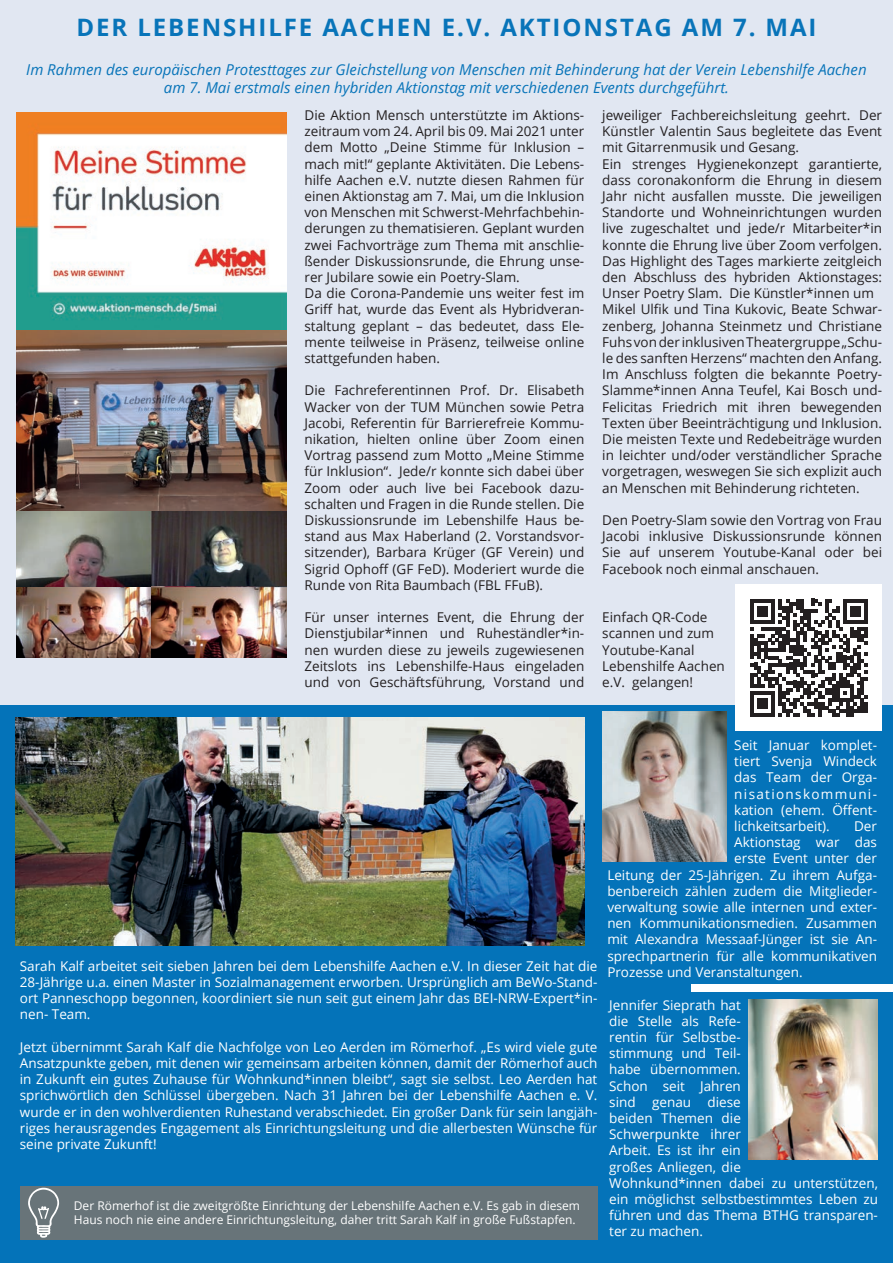
<style>
.page{position:relative;width:893px;height:1263px;background:#e1e7f2}
.page>*{position:absolute;margin:0;border:0;box-sizing:border-box;transform-origin:0 0}
.t1{font:700 24px "Open Sans";letter-spacing:.08em;color:#0874b9}
.t2{font:italic 15px/18px "Open Sans";color:#0874b9;text-align:center}
.t3{font:13.5px/16.2px "Open Sans";color:#231f20}
.t4{font:13.5px/16.2px "Open Sans";color:#fff;text-align:justify}
.t5{font:12px/14.4px "Open Sans";color:#fff}
</style>
<div class="page">
<div style="left:0;top:705px;width:893px;height:558px;background:#0473b9"></div>
<img style="left:602px;top:711px;width:125px;height:150px">
<div style="left:736px;top:584px;width:146px;height:147px;background:#fff"></div>
<svg style="left:750px;top:599px;width:118px;height:117px"></svg>
<div style="left:692px;top:984px;width:201px;height:8px;background:#fff"></div>
<img style="left:748px;top:999px;width:129px;height:161px">
<img style="left:15px;top:717px;width:569px;height:228px">
<div style="left:20px;top:1186px;width:577px;height:53px;background:#687479"></div>
<svg style="left:28px;top:1188px;width:31px;height:50px"></svg>
<img style="left:16px;top:113px;width:270px;height:474px">
<img style="left:16px;top:585px;width:136px;height:72px">
<img style="left:152px;top:587px;width:134px;height:70px">
<h1 class="t1" style="left:76px;top:10px;width:742px">DER LEBENSHILFE AACHEN E.V. AKTIONSTAG AM 7. MAI</h1>
<p class="t2" style="left:26px;top:60px;width:842px">Im Rahmen des europäischen Protesttages zur Gleichstellung von Menschen mit Behinderung hat der Verein Lebenshilfe Aachen am 7. Mai erstmals einen hybriden Aktionstag mit verschiedenen Events durchgeführt.</p>
<p class="t3" style="left:304px;top:107px;width:281px">Die Aktion Mensch unterstützte im Aktions&shy;zeitraum vom 24. April bis 09. Mai 2021 unter dem Motto „Deine Stimme für Inklusion – mach mit!“ geplante Aktivitäten. Die Lebens&shy;hilfe Aachen e.V. nutzte diesen Rahmen für einen Aktionstag am 7. Mai, um die Inklusion von Menschen mit Schwerst-Mehrfachbehin&shy;derungen zu thematisieren. Geplant wurden zwei Fachvorträge zum Thema mit anschlie&shy;ßender Diskussionsrunde, die Ehrung unse&shy;rer Jubilare sowie ein Poetry-Slam.<br>Da die Corona-Pandemie uns weiter fest im Griff hat, wurde das Event als Hybridveran&shy;staltung geplant – das bedeutet, dass Ele&shy;mente teilweise in Präsenz, teilweise online stattgefunden haben.</p>
<p class="t3" style="left:304px;top:382px;width:281px;text-align:justify">Die Fachreferentinnen Prof. Dr. Elisabeth Wacker von der TUM München sowie Petra Jacobi, Referentin für Barrierefreie Kommu&shy;nikation, hielten online über Zoom einen Vortrag passend zum Motto „Meine Stimme für Inklusion“. Jede/r konnte sich dabei über Zoom oder auch live bei Facebook dazu&shy;schalten und Fragen in die Runde stellen. Die Diskussionsrunde im Lebenshilfe Haus be&shy;stand aus Max Haberland (2. Vorstandsvor&shy;sitzender), Barbara Krüger (GF Verein) und Sigrid Ophoff (GF FeD). Moderiert wurde die Runde von Rita Baumbach (FBL FFuB).</p>
<p class="t3" style="left:304px;top:609px;width:281px;text-align:justify">Für unser internes Event, die Ehrung der Dienstjubilar*innen und Ruheständler*in&shy;nen wurden diese zu jeweils zugewiesenen Zeitslots ins Lebenshilfe-Haus eingeladen und von Geschäftsführung, Vorstand und</p>
<p class="t3" style="left:602px;top:107px;width:281px">jeweiliger Fachbereichsleitung geehrt. Der Künstler Valentin Saus begleitete das Event mit Gitarrenmusik und Gesang.<br>Ein strenges Hygienekonzept garantierte, dass coronakonform die Ehrung in diesem Jahr nicht ausfallen musste. Die jeweiligen Standorte und Wohneinrichtungen wurden live zugeschaltet und jede/r Mitarbeiter*in konnte die Ehrung live über Zoom verfolgen.<br>Das Highlight des Tages markierte zeitgleich den Abschluss des hybriden Aktionstages:<br>Unser Poetry Slam. Die Künstler*innen um Mikel Ulfik und Tina Kukovic, Beate Schwar&shy;zenberg, Johanna Steinmetz und Christiane Fuhs von der inklusiven Theatergruppe „Schu&shy;le des sanften Herzens“ machten den Anfang.<br>Im Anschluss folgten die bekannte Poetry-Slamme*innen Anna Teufel, Kai Bosch und-Felicitas Friedrich mit ihren bewegenden Texten über Beeinträchtigung und Inklusion.<br>Die meisten Texte und Redebeiträge wurden in leichter und/oder verständlicher Sprache vorgetragen, weswegen Sie sich explizit auch an Menschen mit Behinderung richteten.</p>
<p class="t3" style="left:602px;top:512px;width:281px;text-align:justify">Den Poetry-Slam sowie den Vortrag von Frau Jacobi inklusive Diskussionsrunde können Sie auf unserem Youtube-Kanal oder bei Facebook noch einmal anschauen.</p>
<p class="t3" style="left:602px;top:609px;width:124px">Einfach QR-Code scannen und zum<br>Youtube-Kanal<br>Lebenshilfe Aachen e.V. gelangen!</p>
<p class="t4" style="left:20px;top:957px;width:579px">Sarah Kalf arbeitet seit sieben Jahren bei dem Lebenshilfe Aachen e.V. In dieser Zeit hat die 28-Jährige u.a. einen Master in Sozialmanagement erworben. Ursprünglich am BeWo-Stand&shy;ort Panneschopp begonnen, koordiniert sie nun seit gut einem Jahr das BEI-NRW-Expert*in&shy;nen- Team.</p>
<p class="t4" style="left:20px;top:1038px;width:579px">Jetzt übernimmt Sarah Kalf die Nachfolge von Leo Aerden im Römerhof. „Es wird viele gute Ansatzpunkte geben, mit denen wir gemeinsam arbeiten können, damit der Römerhof auch in Zukunft ein gutes Zuhause für Wohnkund*innen bleibt“, sagt sie selbst. Leo Aerden hat sprichwörtlich den Schlüssel übergeben. Nach 31 Jahren bei der Lebenshilfe Aachen e. V. wurde er in den wohlverdienten Ruhestand verabschiedet. Ein großer Dank für sein langjäh&shy;riges herausragendes Engagement als Einrichtungsleitung und die allerbesten Wünsche für seine private Zukunft!</p>
<p class="t5" style="left:74px;top:1198px;width:508px">Der Römerhof ist die zweitgrößte Einrichtung der Lebenshilfe Aachen e.V. Es gab in diesem<br>Haus noch nie eine andere Einrichtungsleitung, daher tritt Sarah Kalf in große Fußstapfen.</p>
<p class="t4" style="left:734px;top:736px;width:144px">Seit Januar komplet&shy;tiert Svenja Windeck das Team der Orga&shy;nisationskommuni&shy;kation (ehem. Öffent&shy;lichkeitsarbeit).</p>
<p class="t4" style="left:854px;top:817px;width:24px">Der</p>
<p class="t4" style="left:734px;top:834px;width:144px">Aktionstag war das</p>
<p class="t4" style="left:734px;top:850px;width:144px">erste Event unter der</p>
<p class="t4" style="left:607px;top:866px;width:271px">Leitung der 25-Jährigen. Zu ihrem Aufga-</p>
<p class="t4" style="left:607px;top:882px;width:271px">benbereich zählen zudem die Mitglieder-</p>
<p class="t4" style="left:607px;top:898px;width:271px">verwaltung sowie alle internen und exter-</p>
<p class="t4" style="left:607px;top:915px;width:271px">nen Kommunikationsmedien. Zusammen</p>
<p class="t4" style="left:607px;top:931px;width:271px">mit Alexandra Messaaf-Jünger ist sie An-</p>
<p class="t4" style="left:607px;top:947px;width:271px">sprechpartnerin für alle kommunikativen</p>
<p class="t4" style="left:607px;top:963px;width:197px">Prozesse und Veranstaltungen.</p>
<p class="t4" style="left:609px;top:996px;width:270px;text-align:left">Jennifer Sieprath hat<br>die Stelle als Refe-<br>rentin für Selbstbe-<br>stimmung und Teil-<br>habe übernommen.<br>Schon seit Jahren<br>sind genau diese<br>beiden Themen die<br>Schwerpunkte ihrer<br>Arbeit. Es ist ihr ein<br>großes Anliegen, die<br>Wohnkund*innen dabei zu unterstützen, ein möglichst selbstbestimmtes Leben zu führen und das Thema BTHG transparen&shy;ter zu machen.</p>
</div>
